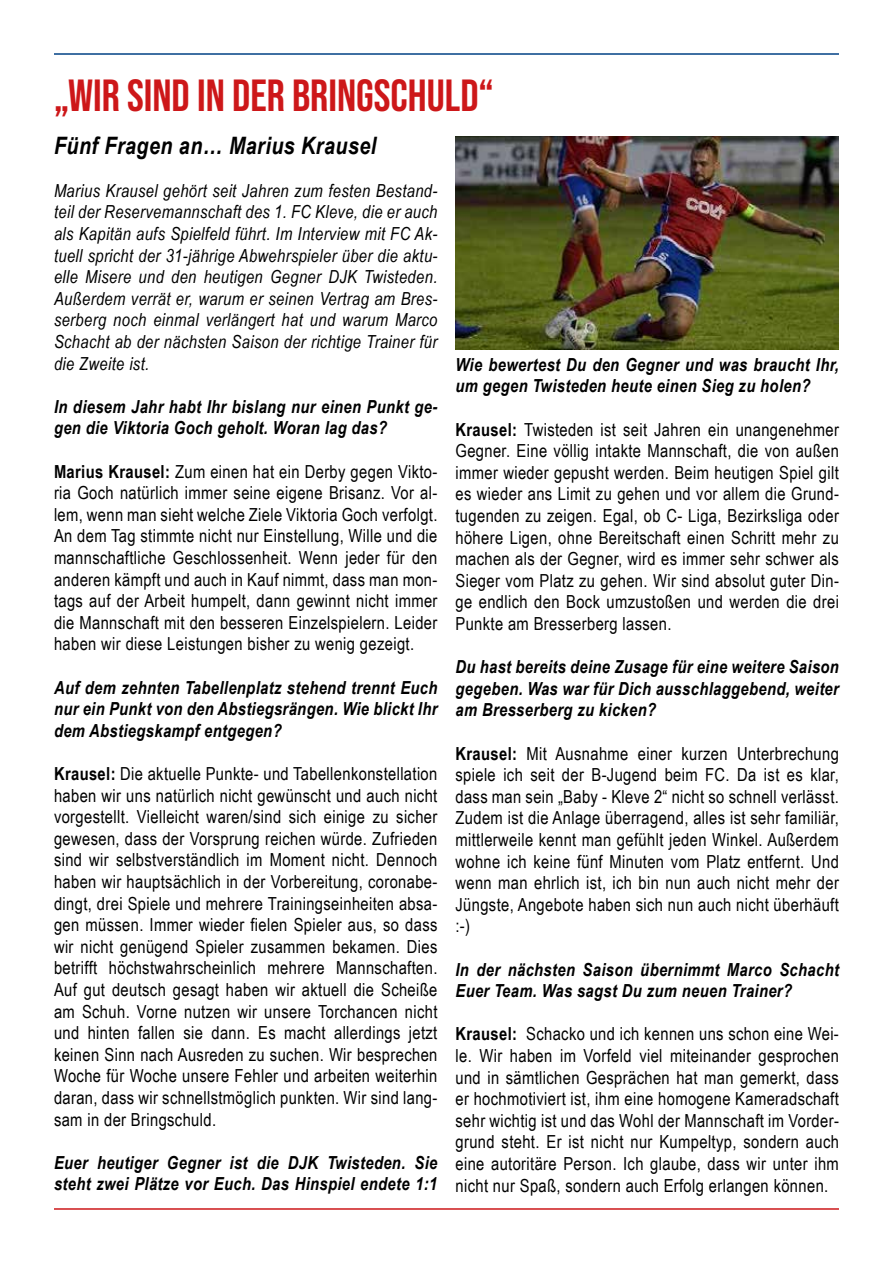
<style>
.page{position:relative;width:893px;height:1263px;background:#fff}
.page>*{position:absolute;margin:0;border:0;box-sizing:border-box;transform-origin:0 0}
.t1{font:45px "Bebas Neue";color:#cd1719}
.t2{font:italic 700 24px "Arial Narrow";letter-spacing:.02em;color:#000}
.t3{font:18px/21.6px "Arial Narrow";letter-spacing:.02em;color:#000;text-align:justify}
.t4{font:italic 700 18px/21.6px "Arial Narrow";letter-spacing:.02em;color:#000}
.t5{font:italic 18px/21.6px "Arial Narrow";letter-spacing:.02em;color:#000;text-align:justify}
.s1{font-weight:700}
</style>
<div class="page">
<hr style="left:54px;top:53px;width:785px;height:2px;background:#004185">
<hr style="left:54px;top:1208px;width:785px;height:2px;background:#cd1719">
<img style="left:455px;top:136px;width:384px;height:213px">
<h1 class="t1" style="left:54px;top:70px;width:441px">„WIR SIND IN DER BRINGSCHULD“</h1>
<h2 class="t2" style="left:54px;top:127px;width:324px">Fünf Fragen an… Marius Krausel</h2>
<p class="t5" style="left:54px;top:179px;width:385px">Marius Krausel gehört seit Jahren zum festen Bestand&shy;teil der Reservemannschaft des 1. FC Kleve, die er auch als Kapitän aufs Spielfeld führt. Im Interview mit FC Ak&shy;tuell spricht der 31-jährige Abwehrspieler über die aktu&shy;elle Misere und den heutigen Gegner DJK Twisteden.<br>Außerdem verrät er, warum er seinen Vertrag am Bres&shy;serberg noch einmal verlängert hat und warum Marco Schacht ab der nächsten Saison der richtige Trainer für die Zweite ist.</p>
<p class="t4" style="left:54px;top:395px;width:385px">In diesem Jahr habt Ihr bislang nur einen Punkt ge&shy;gen die Viktoria Goch geholt. Woran lag das?</p>
<p class="t3" style="left:54px;top:460px;width:385px"><span class="s1">Marius Krausel:</span> Zum einen hat ein Derby gegen Vikto&shy;ria Goch natürlich immer seine eigene Brisanz. Vor al&shy;lem, wenn man sieht welche Ziele Viktoria Goch verfolgt.<br>An dem Tag stimmte nicht nur Einstellung, Wille und die mannschaftliche Geschlossenheit. Wenn jeder für den anderen kämpft und auch in Kauf nimmt, dass man mon&shy;tags auf der Arbeit humpelt, dann gewinnt nicht immer die Mannschaft mit den besseren Einzelspielern. Leider haben wir diese Leistungen bisher zu wenig gezeigt.</p>
<p class="t4" style="left:54px;top:676px;width:385px;text-align:justify">Auf dem zehnten Tabellenplatz stehend trennt Euch nur ein Punkt von den Abstiegsrängen. Wie blickt Ihr dem Abstiegskampf entgegen?</p>
<p class="t3" style="left:54px;top:762px;width:385px"><span class="s1">Krausel:</span> Die aktuelle Punkte- und Tabellenkonstellation haben wir uns natürlich nicht gewünscht und auch nicht vorgestellt. Vielleicht waren/sind sich einige zu sicher gewesen, dass der Vorsprung reichen würde. Zufrieden sind wir selbstverständlich im Moment nicht. Dennoch haben wir hauptsächlich in der Vorbereitung, coronabe&shy;dingt, drei Spiele und mehrere Trainingseinheiten absa&shy;gen müssen. Immer wieder fielen Spieler aus, so dass wir nicht genügend Spieler zusammen bekamen. Dies betrifft höchstwahrscheinlich mehrere Mannschaften.<br>Auf gut deutsch gesagt haben wir aktuell die Scheiße am Schuh. Vorne nutzen wir unsere Torchancen nicht und hinten fallen sie dann. Es macht allerdings jetzt keinen Sinn nach Ausreden zu suchen. Wir besprechen Woche für Woche unsere Fehler und arbeiten weiterhin daran, dass wir schnellstmöglich punkten. Wir sind lang&shy;sam in der Bringschuld.</p>
<p class="t4" style="left:54px;top:1151px;width:385px">Euer heutiger Gegner ist die DJK Twisteden. Sie steht zwei Plätze vor Euch. Das Hinspiel endete 1:1</p>
<p class="t4" style="left:455px;top:353px;width:385px">Wie bewertest Du den Gegner und was braucht Ihr, um gegen Twisteden heute einen Sieg zu holen?</p>
<p class="t3" style="left:455px;top:418px;width:385px"><span class="s1">Krausel:</span> Twisteden ist seit Jahren ein unangenehmer Gegner. Eine völlig intakte Mannschaft, die von außen immer wieder gepusht werden. Beim heutigen Spiel gilt es wieder ans Limit zu gehen und vor allem die Grund&shy;tugenden zu zeigen. Egal, ob C- Liga, Bezirksliga oder höhere Ligen, ohne Bereitschaft einen Schritt mehr zu machen als der Gegner, wird es immer sehr schwer als Sieger vom Platz zu gehen. Wir sind absolut guter Din&shy;ge endlich den Bock umzustoßen und werden die drei Punkte am Bresserberg lassen.</p>
<p class="t4" style="left:455px;top:655px;width:385px;text-align:justify">Du hast bereits deine Zusage für eine weitere Saison gegeben. Was war für Dich ausschlaggebend, weiter am Bresserberg zu kicken?</p>
<p class="t3" style="left:455px;top:742px;width:385px"><span class="s1">Krausel:</span> Mit Ausnahme einer kurzen Unterbrechung spiele ich seit der B-Jugend beim FC. Da ist es klar, dass man sein „Baby - Kleve 2“ nicht so schnell verlässt.<br>Zudem ist die Anlage überragend, alles ist sehr familiär, mittlerweile kennt man gefühlt jeden Winkel. Außerdem wohne ich keine fünf Minuten vom Platz entfernt. Und wenn man ehrlich ist, ich bin nun auch nicht mehr der Jüngste, Angebote haben sich nun auch nicht überhäuft :-)</p>
<p class="t4" style="left:455px;top:957px;width:385px">In der nächsten Saison übernimmt Marco Schacht<br>Euer Team. Was sagst Du zum neuen Trainer?</p>
<p class="t3" style="left:455px;top:1022px;width:385px"><span class="s1">Krausel:</span> Schacko und ich kennen uns schon eine Wei&shy;le. Wir haben im Vorfeld viel miteinander gesprochen und in sämtlichen Gesprächen hat man gemerkt, dass er hochmotiviert ist, ihm eine homogene Kameradschaft sehr wichtig ist und das Wohl der Mannschaft im Vorder&shy;grund steht. Er ist nicht nur Kumpeltyp, sondern auch eine autoritäre Person. Ich glaube, dass wir unter ihm nicht nur Spaß, sondern auch Erfolg erlangen können.</p>
</div>
